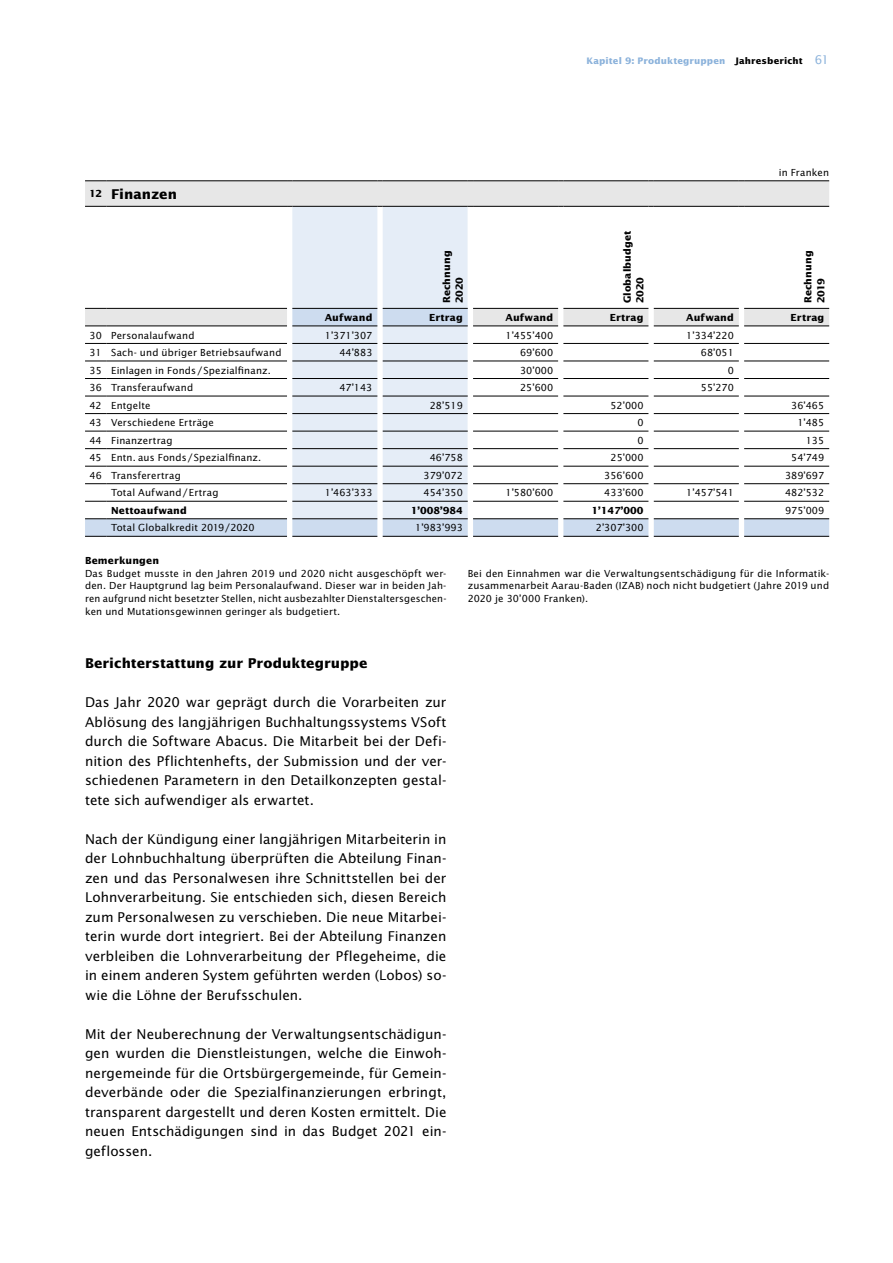
<style>
.page{position:relative;width:893px;height:1263px;background:#fff}
.page>*{position:absolute;margin:0;border:0;box-sizing:border-box;transform-origin:0 0}
._6_Fliesstext_Blocks{font:13.5px/19.5px "Lucida Sans";color:#000;text-align:justify}
._5_Zwischentitel{font:700 13.5px "Lucida Sans";letter-spacing:-.005em;color:#000}
.Tabellentext_Titel{font:700 13.5px "Lucida Sans";color:#000}
.Bemerkungen{font:9.75px/12.8px "Lucida Sans";letter-spacing:.015em;color:#000;text-align:justify}
.Tabellentext_Zahlen{font:9.75px "Lucida Sans";color:#000}
.Tabellentext_LB{font:9.75px "Lucida Sans";letter-spacing:.015em;color:#000}
.Tabellentext_LB-2{font:700 9.75px/12.8px "Lucida Sans";letter-spacing:.015em;color:#000}
.Tabellentext_RB{font:700 9.75px "Lucida Sans";letter-spacing:.01em;color:#000}
.Tabellentext_Zahlen-2{font:700 9.75px "Lucida Sans";color:#000}
.Tabellentext_RB-2{font:9.75px "Lucida Sans";letter-spacing:.01em;color:#000}
.Tabellentext_ZB{font:700 9.75px "Lucida Sans";color:#000}
.t1{font:700 9px "Lucida Sans";letter-spacing:.015em;color:#8bb2db}
.s1{color:#000}
.s2{font-weight:400;font-size:12px}
</style>
<div class="page">
<svg style="left:85px;top:502px;width:744px;height:34px"></svg>
<svg style="left:85px;top:536px;width:21px;height:1px"></svg>
<hr style="left:106px;top:536px;width:181px;height:1px;background:#000">
<hr style="left:292px;top:536px;width:85px;height:1px;background:#000">
<hr style="left:383px;top:536px;width:85px;height:1px;background:#000">
<hr style="left:473px;top:536px;width:85px;height:1px;background:#000">
<hr style="left:563px;top:536px;width:85px;height:1px;background:#000">
<hr style="left:654px;top:536px;width:85px;height:1px;background:#000">
<hr style="left:744px;top:536px;width:85px;height:1px;background:#000">
<svg style="left:85px;top:180px;width:744px;height:322px"></svg>
<hr style="left:106px;top:483px;width:181px;height:1px;background:#000">
<hr style="left:292px;top:483px;width:85px;height:1px;background:#000">
<hr style="left:383px;top:483px;width:85px;height:1px;background:#000">
<hr style="left:473px;top:483px;width:85px;height:1px;background:#000">
<hr style="left:563px;top:483px;width:85px;height:1px;background:#000">
<hr style="left:654px;top:483px;width:85px;height:1px;background:#000">
<hr style="left:744px;top:483px;width:85px;height:1px;background:#000">
<svg style="left:85px;top:518px;width:21px;height:1px"></svg>
<hr style="left:106px;top:518px;width:181px;height:1px;background:#000">
<hr style="left:292px;top:518px;width:85px;height:1px;background:#000">
<hr style="left:383px;top:518px;width:85px;height:1px;background:#000">
<hr style="left:473px;top:518px;width:85px;height:1px;background:#000">
<hr style="left:563px;top:518px;width:85px;height:1px;background:#000">
<hr style="left:654px;top:518px;width:85px;height:1px;background:#000">
<hr style="left:744px;top:518px;width:85px;height:1px;background:#000">
<p class="t1" style="left:586px;top:55px;width:244px">Kapitel 9: Produktegruppen <span class="s1">Jahresbericht</span> <span class="s2">61</span></p>
<p class="Tabellentext_ZB" style="left:89px;top:188px;width:14px">12</p>
<p class="Tabellentext_Titel" style="left:111px;top:186px;width:67px">Finanzen</p>
<p class="Tabellentext_LB-2" style="left:440px;top:303px;width:55px;rotate:-90deg">Rechnung</p>
<p class="Tabellentext_LB-2" style="left:453px;top:303px;width:28px;rotate:-90deg">2020</p>
<p class="Tabellentext_LB-2" style="left:621px;top:303px;width:74px;rotate:-90deg">Globalbudget</p>
<p class="Tabellentext_LB-2" style="left:633px;top:303px;width:28px;rotate:-90deg">2020</p>
<p class="Tabellentext_RB-2" style="left:779px;top:166px;width:52px">in Franken</p>
<p class="Tabellentext_LB-2" style="left:801px;top:303px;width:55px;rotate:-90deg">Rechnung<br>2019</p>
<p class="Tabellentext_RB" style="left:325px;top:312px;width:49px">Aufwand</p>
<p class="Tabellentext_RB" style="left:429px;top:312px;width:35px">Ertrag</p>
<p class="Tabellentext_RB" style="left:505px;top:312px;width:49px">Aufwand</p>
<p class="Tabellentext_RB" style="left:610px;top:312px;width:35px">Ertrag</p>
<p class="Tabellentext_RB" style="left:686px;top:312px;width:49px">Aufwand</p>
<p class="Tabellentext_RB" style="left:790px;top:312px;width:35px">Ertrag</p>
<p class="Tabellentext_Zahlen" style="left:89px;top:329px;width:14px">30</p>
<p class="Tabellentext_LB" style="left:111px;top:329px;width:85px">Personalaufwand</p>
<p class="Tabellentext_Zahlen" style="left:325px;top:329px;width:49px">1’371’307</p>
<p class="Tabellentext_Zahlen" style="left:506px;top:329px;width:49px">1’455’400</p>
<p class="Tabellentext_Zahlen" style="left:686px;top:329px;width:49px">1’334’220</p>
<p class="Tabellentext_Zahlen" style="left:89px;top:347px;width:14px">31</p>
<p class="Tabellentext_LB" style="left:111px;top:347px;width:172px">Sach- und übriger Betriebsaufwand</p>
<p class="Tabellentext_Zahlen" style="left:339px;top:347px;width:35px">44’883</p>
<p class="Tabellentext_Zahlen" style="left:520px;top:347px;width:35px">69’600</p>
<p class="Tabellentext_Zahlen" style="left:701px;top:347px;width:35px">68’051</p>
<p class="Tabellentext_Zahlen" style="left:89px;top:364px;width:14px">35</p>
<p class="Tabellentext_LB" style="left:111px;top:364px;width:161px">Einlagen in Fonds/Spezialfinanz.</p>
<p class="Tabellentext_Zahlen" style="left:520px;top:364px;width:35px">30’000</p>
<p class="Tabellentext_Zahlen" style="left:728px;top:364px;width:8px">0</p>
<p class="Tabellentext_Zahlen" style="left:89px;top:382px;width:14px">36</p>
<p class="Tabellentext_LB" style="left:111px;top:382px;width:84px">Transferaufwand</p>
<p class="Tabellentext_Zahlen" style="left:339px;top:382px;width:35px">47’143</p>
<p class="Tabellentext_Zahlen" style="left:520px;top:382px;width:35px">25’600</p>
<p class="Tabellentext_Zahlen" style="left:701px;top:382px;width:35px">55’270</p>
<p class="Tabellentext_Zahlen" style="left:89px;top:399px;width:14px">42</p>
<p class="Tabellentext_LB" style="left:111px;top:399px;width:41px">Entgelte</p>
<p class="Tabellentext_Zahlen" style="left:430px;top:399px;width:35px">28’519</p>
<p class="Tabellentext_Zahlen" style="left:610px;top:399px;width:35px">52’000</p>
<p class="Tabellentext_Zahlen" style="left:791px;top:399px;width:35px">36’465</p>
<p class="Tabellentext_Zahlen" style="left:89px;top:417px;width:14px">43</p>
<p class="Tabellentext_LB" style="left:111px;top:417px;width:104px">Verschiedene Erträge</p>
<p class="Tabellentext_Zahlen" style="left:637px;top:417px;width:8px">0</p>
<p class="Tabellentext_Zahlen" style="left:797px;top:417px;width:28px">1’485</p>
<p class="Tabellentext_Zahlen" style="left:89px;top:434px;width:14px">44</p>
<p class="Tabellentext_LB" style="left:111px;top:434px;width:63px">Finanzertrag</p>
<p class="Tabellentext_Zahlen" style="left:637px;top:434px;width:8px">0</p>
<p class="Tabellentext_Zahlen" style="left:806px;top:434px;width:20px">135</p>
<p class="Tabellentext_Zahlen" style="left:89px;top:452px;width:14px">45</p>
<p class="Tabellentext_LB" style="left:111px;top:452px;width:152px">Entn. aus Fonds/Spezialfinanz.</p>
<p class="Tabellentext_Zahlen" style="left:430px;top:452px;width:35px">46’758</p>
<p class="Tabellentext_Zahlen" style="left:610px;top:452px;width:35px">25’000</p>
<p class="Tabellentext_Zahlen" style="left:791px;top:452px;width:35px">54’749</p>
<p class="Tabellentext_Zahlen" style="left:89px;top:469px;width:14px">46</p>
<p class="Tabellentext_LB" style="left:111px;top:469px;width:71px">Transferertrag</p>
<p class="Tabellentext_Zahlen" style="left:424px;top:469px;width:41px">379’072</p>
<p class="Tabellentext_Zahlen" style="left:604px;top:469px;width:41px">356’600</p>
<p class="Tabellentext_Zahlen" style="left:785px;top:469px;width:41px">389’697</p>
<p class="Tabellentext_LB" style="left:111px;top:487px;width:109px">Total Aufwand/Ertrag</p>
<p class="Tabellentext_Zahlen" style="left:325px;top:487px;width:49px">1’463’333</p>
<p class="Tabellentext_Zahlen" style="left:424px;top:487px;width:41px">454’350</p>
<p class="Tabellentext_Zahlen" style="left:506px;top:487px;width:49px">1’580’600</p>
<p class="Tabellentext_Zahlen" style="left:604px;top:487px;width:41px">433’600</p>
<p class="Tabellentext_Zahlen" style="left:686px;top:487px;width:49px">1’457’541</p>
<p class="Tabellentext_Zahlen" style="left:785px;top:487px;width:41px">482’532</p>
<p class="Tabellentext_LB-2" style="left:111px;top:504px;width:77px">Nettoaufwand</p>
<p class="Tabellentext_Zahlen-2" style="left:411px;top:504px;width:54px">1’008’984</p>
<p class="Tabellentext_Zahlen-2" style="left:591px;top:504px;width:54px">1’147’000</p>
<p class="Tabellentext_Zahlen" style="left:785px;top:504px;width:41px">975’009</p>
<p class="Tabellentext_LB" style="left:111px;top:522px;width:145px">Total Globalkredit 2019/2020</p>
<p class="Tabellentext_Zahlen" style="left:415px;top:522px;width:49px">1’983’993</p>
<p class="Tabellentext_Zahlen" style="left:596px;top:522px;width:49px">2’307’300</p>
<p class="Tabellentext_LB-2" style="left:85px;top:554px;width:76px">Bemerkungen</p>
<p class="Bemerkungen" style="left:85px;top:566px;width:363px">Das Budget musste in den Jahren 2019 und 2020 nicht ausgeschöpft wer&shy;den. Der Hauptgrund lag beim Personalaufwand. Dieser war in beiden Jah&shy;ren aufgrund nicht besetzter Stellen, nicht ausbezahlter Dienstaltersgeschen&shy;ken und Mutationsgewinnen geringer als budgetiert.</p>
<p class="Bemerkungen" style="left:468px;top:566px;width:363px">Bei den Einnahmen war die Verwaltungsentschädigung für die Informatik&shy;zusammenarbeit Aarau-Baden (IZAB) noch nicht budgetiert (Jahre 2019 und 2020 je 30’000 Franken).</p>
<p class="_5_Zwischentitel" style="left:85px;top:655px;width:284px">Berichterstattung zur Produktegruppe</p>
<p class="_6_Fliesstext_Blocks" style="left:85px;top:692px;width:363px">Das Jahr 2020 war geprägt durch die Vorarbeiten zur Ablösung des langjährigen Buchhaltungssystems VSoft durch die Software Abacus. Die Mitarbeit bei der Defi&shy;nition des Pflichtenhefts, der Submission und der ver&shy;schiedenen Parametern in den Detailkonzepten gestal&shy;tete sich aufwendiger als erwartet.</p>
<p class="_6_Fliesstext_Blocks" style="left:85px;top:829px;width:363px">Nach der Kündigung einer langjährigen Mitarbeiterin in der Lohnbuchhaltung überprüften die Abteilung Finan&shy;zen und das Personalwesen ihre Schnittstellen bei der Lohnverarbeitung. Sie entschieden sich, diesen Bereich zum Personalwesen zu verschieben. Die neue Mitarbei&shy;terin wurde dort integriert. Bei der Abteilung Finanzen verbleiben die Lohnverarbeitung der Pflegeheime, die in einem anderen System geführten werden (Lobos) so&shy;wie die Löhne der Berufsschulen.</p>
<p class="_6_Fliesstext_Blocks" style="left:85px;top:1024px;width:363px">Mit der Neuberechnung der Verwaltungsentschädigun&shy;gen wurden die Dienstleistungen, welche die Einwoh&shy;nergemeinde für die Ortsbürgergemeinde, für Gemein&shy;deverbände oder die Spezialfinanzierungen erbringt, transparent dargestellt und deren Kosten ermittelt. Die neuen Entschädigungen sind in das Budget 2021 ein&shy;geflossen.</p>
</div>
